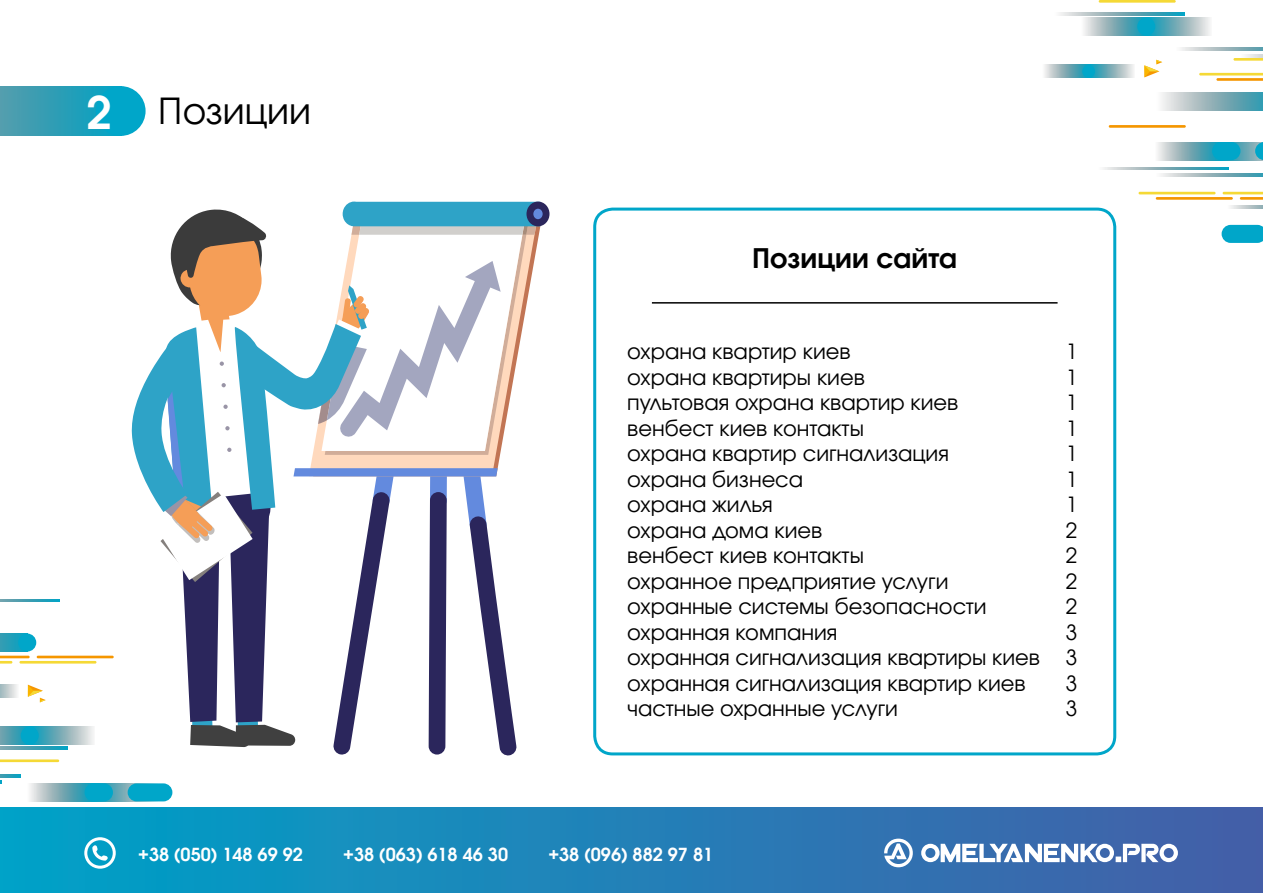
<style>
.page{position:relative;width:1263px;height:893px;background:#fff}
.page>*{position:absolute;margin:0;border:0;box-sizing:border-box;transform-origin:0 0}
.t1{font:700 45px "Evolventa";color:#fff}
.t2{font:36px "Evolventa";color:#000}
.t3{font:700 27px "Evolventa";color:#000}
.t4{font:21px/25.5px "Evolventa";color:#000}
.t5{font:700 18px "Evolventa";color:#fff}
</style>
<div class="page">
<svg style="left:0;top:656px;width:30px;height:8px"></svg>
<hr style="left:19px;top:661px;width:77px;height:3px;background:#f5d936">
<hr style="left:37px;top:656px;width:77px;height:2px;background:#f59600">
<img style="left:0;top:633px;width:24px;height:19px">
<div style="left:18px;top:633px;width:18px;height:19px;background:#00a6c9;border-radius:50%"></div>
<img style="left:30px;top:783px;width:104px;height:18px">
<div style="left:85px;top:783px;width:28px;height:18px;background:#00a6c9;border-radius:9px"></div>
<div style="left:128px;top:783px;width:44px;height:18px;background:#00a6c9;border-radius:9px"></div>
<img style="left:0;top:775px;width:20px;height:3px">
<svg style="left:28px;top:685px;width:18px;height:17px"></svg>
<img style="left:0;top:726px;width:94px;height:19px">
<div style="left:21px;top:726px;width:18px;height:19px;background:#00a6c9;border-radius:50%"></div>
<img style="left:0;top:746px;width:68px;height:3px">
<svg style="left:0;top:759px;width:59px;height:3px"></svg>
<img style="left:0;top:599px;width:59px;height:3px">
<div style="left:0;top:808px;width:1263px;height:85px;background:linear-gradient(to right,#00a3c8,#465ea7)"></div>
<img style="left:0;top:86px;width:116px;height:50px">
<div style="left:96px;top:86px;width:50px;height:50px;background:#00a6c9;border-radius:50%"></div>
<img style="left:1158px;top:142px;width:97px;height:18px">
<div style="left:1212px;top:142px;width:28px;height:18px;background:#00a6c9;border-radius:9px"></div>
<svg style="left:1255px;top:142px;width:8px;height:18px"></svg>
<svg style="left:1221px;top:225px;width:42px;height:18px"></svg>
<img style="left:1161px;top:173px;width:102px;height:3px">
<img style="left:1104px;top:167px;width:125px;height:3px">
<hr style="left:1138px;top:192px;width:77px;height:2px;background:#f5d936">
<hr style="left:1156px;top:197px;width:77px;height:3px;background:#f59600">
<svg style="left:1222px;top:192px;width:41px;height:8px"></svg>
<img style="left:1044px;top:65px;width:90px;height:13px">
<div style="left:1082px;top:65px;width:13px;height:13px;background:#00a6c9;border-radius:50%"></div>
<svg style="left:1144px;top:60px;width:18px;height:17px"></svg>
<img style="left:1084px;top:18px;width:126px;height:18px">
<div style="left:1137px;top:18px;width:18px;height:18px;background:#00a6c9;border-radius:50%"></div>
<img style="left:1060px;top:13px;width:124px;height:3px">
<svg style="left:1233px;top:58px;width:30px;height:3px"></svg>
<hr style="left:1099px;top:0;width:77px;height:3px;background:#f5d936">
<img style="left:1181px;top:48px;width:82px;height:2px">
<svg style="left:1199px;top:73px;width:64px;height:8px"></svg>
<hr style="left:1109px;top:125px;width:77px;height:3px;background:#f59600">
<img style="left:1162px;top:92px;width:101px;height:18px">
<svg style="left:921px;top:844px;width:257px;height:18px"></svg>
<svg style="left:884px;top:839px;width:29px;height:28px"></svg>
<svg style="left:92px;top:845px;width:16px;height:16px"></svg>
<div style="left:84px;top:837px;width:32px;height:32px;border:3px solid #fff;border-radius:50%"></div>
<div style="left:593px;top:208px;width:523px;height:547px;border:3px solid #00a6c9;border-radius:18px"></div>
<hr style="left:652px;top:302px;width:405px;height:2px;background:#000">
<div style="left:526px;top:202px;width:23px;height:24px;background:#2b265c;border-radius:50%"></div>
<div style="left:533px;top:209px;width:10px;height:10px;background:#638ade;border-radius:50%"></div>
<svg style="left:131px;top:202px;width:409px;height:554px"></svg>
<h1 class="t1" style="left:86px;top:84px;width:27px">2</h1>
<h2 class="t2" style="left:158px;top:89px;width:154px">Позиции</h2>
<p class="t3" style="left:752px;top:241px;width:207px">Позиции сайта</p>
<p class="t4" style="left:627px;top:339px;width:414px">охрана квартир киев<br>охрана квартиры киев<br>пультовая охрана квартир киев венбест киев контакты<br>охрана квартир сигнализация<br>охрана бизнеса<br>охрана жилья<br>охрана дома киев<br>венбест киев контакты<br>охранное предприятие услуги охранные системы безопасности охранная компания<br>охранная сигнализация квартиры киев охранная сигнализация квартир киев частные охранные услуги</p>
<p class="t4" style="left:1066px;top:339px;width:13px;text-align:justify">1<br>1<br>1<br>1<br>1<br>1<br>1<br>2<br>2<br>2<br>2<br>3<br>3<br>3<br>3</p>
<p class="t5" style="left:138px;top:843px;width:166px">+38 (050) 148 69 92</p>
<p class="t5" style="left:343px;top:843px;width:166px">+38 (063) 618 46 30</p>
<p class="t5" style="left:548px;top:843px;width:166px">+38 (096) 882 97 81</p>
</div>
